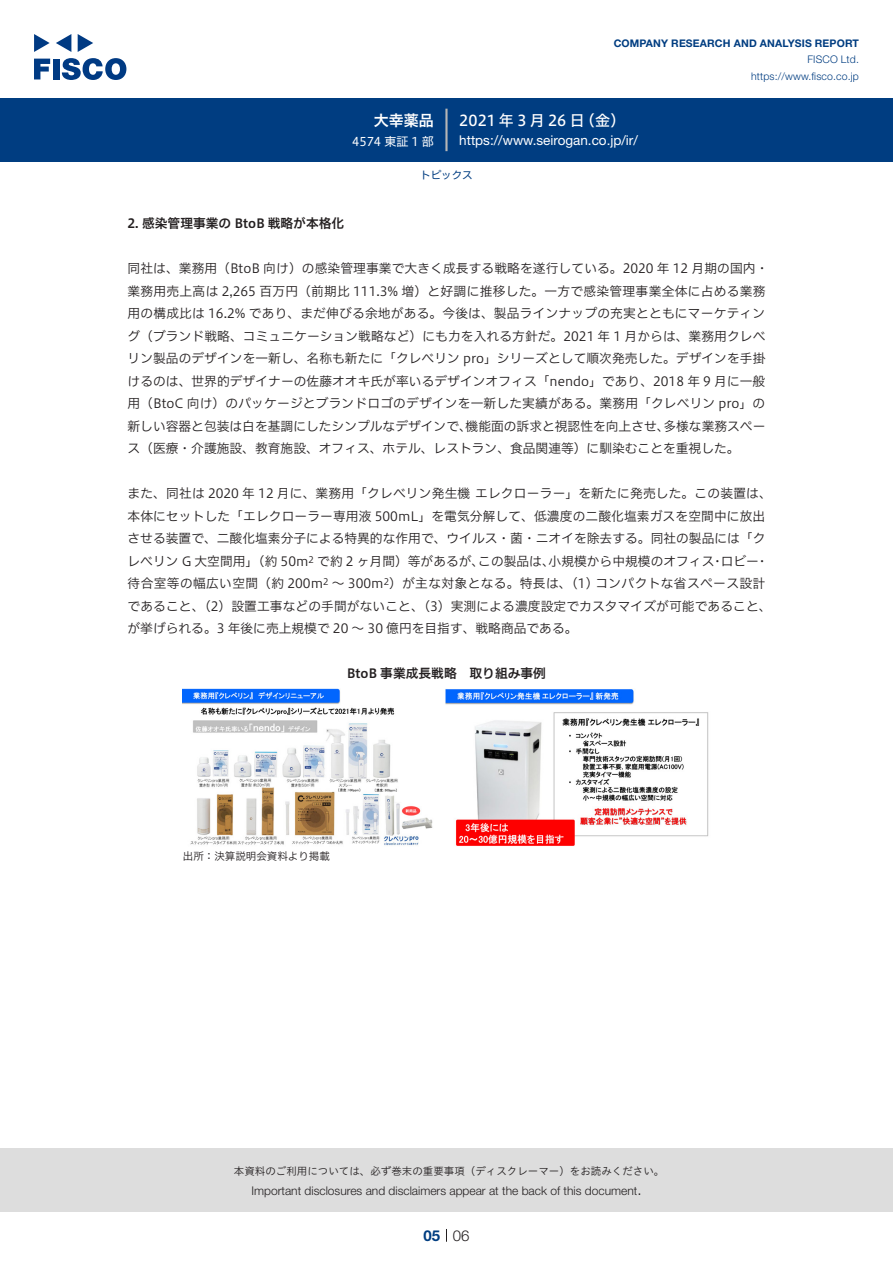
<style>
.page{position:relative;width:893px;height:1263px;background:#fff}
.page>*{position:absolute;margin:0;border:0;box-sizing:border-box;transform-origin:0 0}
.t1{font:15px "Hiragino UD Sans F Std N W5";letter-spacing:.01em;color:#fff}
.t2{font:15px "Hiragino UD Sans F Std N W6";color:#fff}
.t3{font:300 15px "Helvetica Neue LT Std";color:#231f20}
.t4{font:700 15px "Helvetica Neue LT Std";color:#003d81}
.t5{font:13.5px "Helvetica Neue LT Std";color:#fff}
.t6{font:12.75px/22.5px "Hiragino UD Sans F Std N W3";letter-spacing:.005em;color:#231f20}
.t7{font:12.75px "Hiragino UD Sans F Std N W6";color:#231f20}
.t8{font:12.75px "Hiragino UD Sans F Std N W3";letter-spacing:.03em;color:#231f20}
.t9{font:300 12px "Helvetica Neue LT Std";color:#231f20}
.t10{font:12px "Hiragino UD Sans F Std N W4";color:#fff}
.t11{font:10.5px "Hiragino UD Sans Std W3";color:#231f20}
.t12{font:700 10.5px "Helvetica Neue LT Std";letter-spacing:.015em;color:#003d81}
.t13{font:300 10.5px/16.5px "Helvetica Neue LT Std";letter-spacing:.015em;color:#003d81;text-align:right}
.t14{font:10.5px "Hiragino UD Sans F Std N W3";color:#231f20}
.t15{font:10.5px "Hiragino UD Sans F Std N W4";color:#003d81}
.t16{font:8.85px "Hiragino UD Sans F Std N W3";color:#231f20}
</style>
<div class="page">
<div style="left:0;top:1148px;width:893px;height:64px;background:#ddd"></div>
<svg style="left:34px;top:59px;width:16px;height:20px"></svg>
<div style="left:53px;top:59px;width:6px;height:20px;background:#003a83"></div>
<svg style="left:62px;top:58px;width:64px;height:22px"></svg>
<svg style="left:34px;top:34px;width:16px;height:18px"></svg>
<svg style="left:78px;top:34px;width:15px;height:18px"></svg>
<svg style="left:56px;top:34px;width:15px;height:18px"></svg>
<div style="left:0;top:98px;width:893px;height:64px;background:#003d81"></div>
<hr style="left:445px;top:109px;width:3px;height:42px;background:#b5b5b6">
<svg style="left:446px;top:1229px;width:1px;height:13px"></svg>
<img style="left:183px;top:688px;width:526px;height:158px">
<p class="t2" style="left:374px;top:109px;width:62px">大幸薬品</p>
<p class="t10" style="left:352px;top:132px;width:83px">4574 東証 1 部</p>
<p class="t12" style="left:614px;top:37px;width:247px">COMPANY RESEARCH AND ANALYSIS REPORT</p>
<p class="t13" style="left:751px;top:51px;width:109px">FISCO Ltd. https://www.fisco.co j p.</p>
<p class="t1" style="left:580px;top:109px;width:47px">（金(</p>
<p class="t1" style="left:459px;top:109px;width:127px">2021年 3月26 日</p>
<p class="t5" style="left:459px;top:132px;width:180px">https://www.seirogan. c o j p. /i r/</p>
<p class="t15" style="left:420px;top:167px;width:54px">トピックス</p>
<p class="t7" style="left:128px;top:214px;width:218px">2. 感染管理事業の BtoB 戦略が本格化</p>
<p class="t6" style="left:128px;top:256px;width:642px;text-align:right">同社は、業務用（BtoB 向け）の感染管理事業で大きく成長する戦略を遂行している。2020 年 12 月期の国内・業務用売上高は 2,265 百万円（前期比 111.3% 増）と好調に推移した。一方で感染管理事業全体に占める業務用の構成比は 16.2% であり、まだ伸びる余地がある。今後は、製品ラインナップの充実とともにマーケティング（ブランド戦略、コミュニケーション戦略など）にも力を入れる方針だ。2021 年 1 月からは、業務用クレベリン製品のデザインを一新し、名称も新たに「クレベリン pro」シリーズとして順次発売した。デザインを手掛けるのは、世界的デザイナーの佐藤オオキ氏が率いるデザインオフィス「nendo」であり、2018 年 9 月に一般用（BtoC 向け）のパッケージとブランドロゴのデザインを一新した実績がある。業務用「クレベリン pro」の多様な業務スペー</p>
<p class="t6" style="left:128px;top:414px;width:613px">新しい容器と包装は白を基調にしたシンプルなデザインで、<br>ス（医療・介護施設、教育施設、オフィス、ホテル、レストラン、食品関連等）に馴染むことを重視した。</p>
<p class="t6" style="left:128px;top:481px;width:646px">また、同社は 2020 年 12 月に、業務用「クレベリン発生機エレクローラー」を新たに発売した。この装置は、</p>
<p class="t6" style="left:128px;top:504px;width:639px">本体にセットした「エレクローラー専用液 500mL」を電気分解して、低濃度の二酸化塩素ガスを空間中に放出</p>
<p class="t6" style="left:128px;top:526px;width:639px">させる装置で、二酸化塩素分子による特異的な作用で、ウイルス・菌・ニオイを除去する。同社の製品には「ク</p>
<p class="t6" style="left:756px;top:549px;width:14px">・</p>
<p class="t6" style="left:466px;top:414px;width:205px">機能面の訴求と視認性を向上させ、</p>
<p class="t6" style="left:721px;top:549px;width:40px">ロビー</p>
<p class="t6" style="left:317px;top:549px;width:169px">で約 2 ヶ月間）等があるが、</p>
<p class="t6" style="left:128px;top:549px;width:183px">レベリン G 大空間用」（約 50m</p>
<p class="t6" style="left:549px;top:549px;width:167px">小規模から中規模のオフィス</p>
<p class="t6" style="left:478px;top:549px;width:78px">この製品は、</p>
<p class="t16" style="left:309px;top:553px;width:7px">2</p>
<p class="t6" style="left:711px;top:549px;width:14px">・</p>
<p class="t8" style="left:332px;top:574px;width:435px">～ 300m ）<sup>2</sup> が主な対象となる。特長は、(1) コンパクトな省スペース設計</p>
<p class="t6" style="left:128px;top:571px;width:646px">待合室等の幅広い空間（約 200m<br>であること、（2）設置工事などの手間がないこと、（3）実測による濃度設定でカスタマイズが可能であること、が挙げられる。3 年後に売上規模で 20 ～ 30 億円を目指す、戦略商品である。</p>
<p class="t7" style="left:347px;top:664px;width:201px">BtoB 事業成長戦略　取り組み事例</p>
<p class="t16" style="left:323px;top:575px;width:7px">2</p>
<p class="t14" style="left:183px;top:848px;width:149px">出所：決算説明会資料より掲載</p>
<p class="t11" style="left:234px;top:1163px;width:432px">本資料のご利用については、必ず巻末の重要事項（ディスクレーマー）をお読みください。</p>
<p class="t3" style="left:637px;top:1180px;width:6px">.</p>
<p class="t9" style="left:251px;top:1183px;width:387px">Important disclosures and disclaimers appear at the back of this document</p>
<p class="t4" style="left:423px;top:1226px;width:18px">05</p>
<p class="t3" style="left:453px;top:1226px;width:18px">06</p>
</div>
